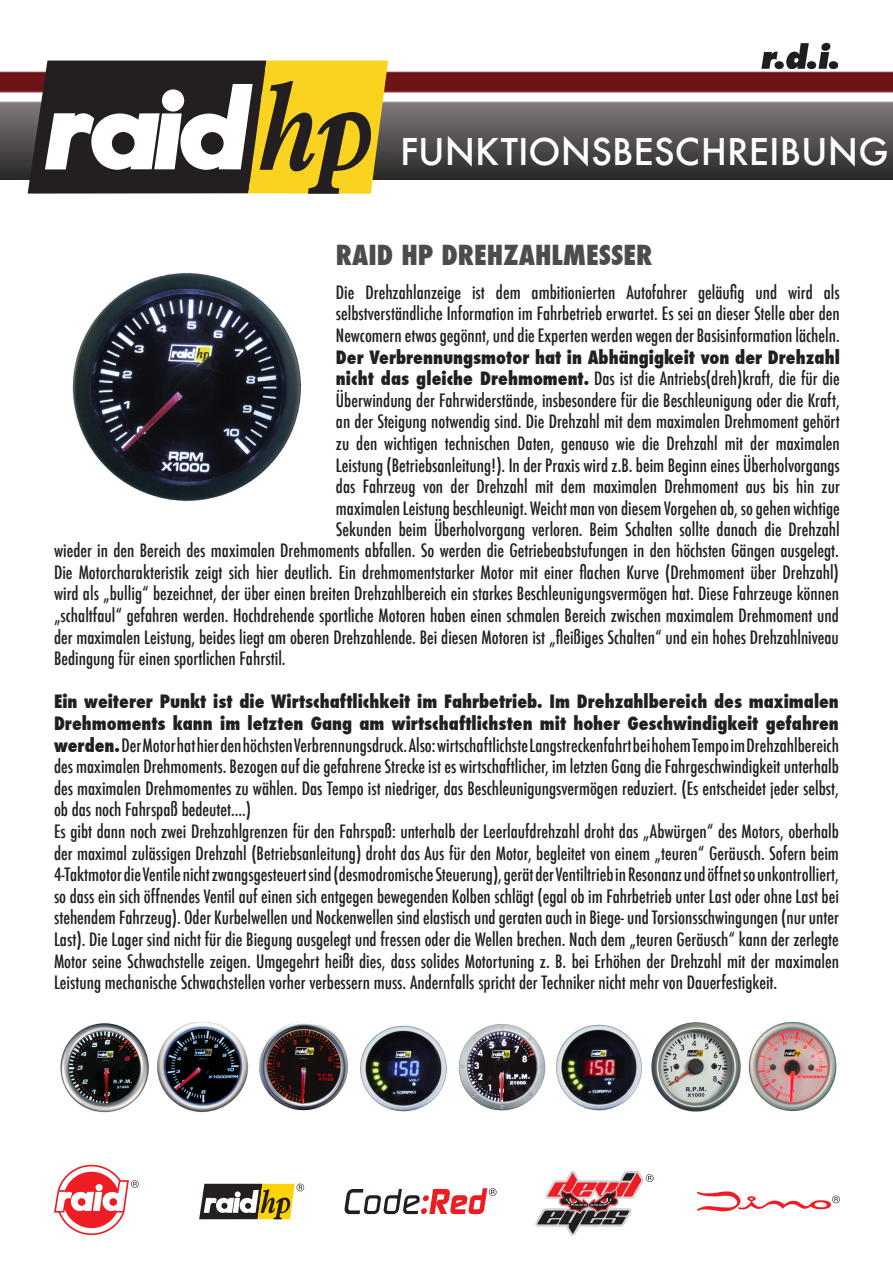
<style>
.page{position:relative;width:893px;height:1263px;background:#fff}
.page>*{position:absolute;margin:0;border:0;box-sizing:border-box;transform-origin:0 0}
.t1{font:500 36px "Futura";color:#fff}
.t2{font:800 condensed 27px "Futura";color:#4b4c4d}
.t3{font:500 condensed 18px/21.6px "Futura";color:#231f20;text-align:justify}
.s1{font-weight:800}
</style>
<div class="page">
<img style="left:0;top:72px;width:893px;height:108px">
<img style="left:761px;top:43px;width:76px;height:26px">
<img style="left:697px;top:1191px;width:135px;height:21px">
<svg style="left:54px;top:1165px;width:85px;height:70px"></svg>
<svg style="left:199px;top:1183px;width:105px;height:36px"></svg>
<svg style="left:344px;top:1188px;width:153px;height:26px"></svg>
<svg style="left:832px;top:1195px;width:8px;height:8px"></svg>
<svg style="left:535px;top:1171px;width:118px;height:65px"></svg>
<svg style="left:28px;top:61px;width:360px;height:133px"></svg>
<img style="left:72px;top:273px;width:230px;height:229px">
<img style="left:60px;top:1023px;width:89px;height:90px">
<img style="left:157px;top:1022px;width:92px;height:91px">
<img style="left:458px;top:1024px;width:87px;height:86px">
<img style="left:360px;top:1025px;width:87px;height:87px">
<img style="left:556px;top:1024px;width:86px;height:87px">
<img style="left:259px;top:1022px;width:89px;height:88px">
<img style="left:651px;top:1022px;width:90px;height:90px">
<img style="left:748px;top:1022px;width:89px;height:90px">
<p class="t1" style="left:400px;top:127px;width:490px">FUNKTIONSBESCHREIBUNG</p>
<p class="t2" style="left:336px;top:236px;width:318px">RAID HP DREHZAHLMESSER</p>
<p class="t3" style="left:336px;top:281px;width:505px">Die Drehzahlanzeige ist dem ambitionierten Autofahrer geläufig und wird als selbstverständliche Information im Fahrbetrieb erwartet. Es sei an dieser Stelle aber den Newcomern etwas gegönnt, und die Experten werden wegen der Basisinformation lächeln.</p>
<p class="t3" style="left:336px;top:346px;width:505px"><span class="s1">Der Verbrennungsmotor hat in Abhängigkeit von der Drehzahl nicht das gleiche Drehmoment.</span> Das ist die Antriebs(dreh)kraft, die für die Überwindung der Fahrwiderstände, insbesondere für die Beschleunigung oder die Kraft, an der Steigung notwendig sind. Die Drehzahl mit dem maximalen Drehmoment gehört zu den wichtigen technischen Daten, genauso wie die Drehzahl mit der maximalen Leistung (Betriebsanleitung!). In der Praxis wird z.B. beim Beginn eines Überholvorgangs das Fahrzeug von der Drehzahl mit dem maximalen Drehmoment aus bis hin zur maximalen Leistung beschleunigt. Weicht man von diesem Vorgehen ab, so gehen wichtige Sekunden beim Überholvorgang verloren. Beim Schalten sollte danach die Drehzahl</p>
<p class="t3" style="left:54px;top:540px;width:786px">wieder in den Bereich des maximalen Drehmoments abfallen. So werden die Getriebeabstufungen in den höchsten Gängen ausgelegt.<br>Die Motorcharakteristik zeigt sich hier deutlich. Ein drehmomentstarker Motor mit einer flachen Kurve (Drehmoment über Drehzahl) wird als „bullig“ bezeichnet, der über einen breiten Drehzahlbereich ein starkes Beschleunigungsvermögen hat. Diese Fahrzeuge können „schaltfaul“ gefahren werden. Hochdrehende sportliche Motoren haben einen schmalen Bereich zwischen maximalem Drehmoment und der maximalen Leistung, beides liegt am oberen Drehzahlende. Bei diesen Motoren ist „fleißiges Schalten“ und ein hohes Drehzahlniveau Bedingung für einen sportlichen Fahrstil.</p>
<p class="t3" style="left:54px;top:691px;width:786px"><span class="s1">Ein weiterer Punkt ist die Wirtschaftlichkeit im Fahrbetrieb. Im Drehzahlbereich des maximalen Drehmoments kann im letzten Gang am wirtschaftlichsten mit hoher Geschwindigkeit gefahren werden.</span> Der Motor hat hier den höchsten Verbrennungsdruck. Also: wirtschaftlichste Langstreckenfahrt bei hohem Tempo im Drehzahlbereich des maximalen Drehmoments. Bezogen auf die gefahrene Strecke ist es wirtschaftlicher, im letzten Gang die Fahrgeschwindigkeit unterhalb des maximalen Drehmomentes zu wählen. Das Tempo ist niedriger, das Beschleunigungsvermögen reduziert. (Es entscheidet jeder selbst, ob das noch Fahrspaß bedeutet....)</p>
<p class="t3" style="left:54px;top:821px;width:786px">Es gibt dann noch zwei Drehzahlgrenzen für den Fahrspaß: unterhalb der Leerlaufdrehzahl droht das „Abwürgen“ des Motors, oberhalb der maximal zulässigen Drehzahl (Betriebsanleitung) droht das Aus für den Motor, begleitet von einem „teuren“ Geräusch. Sofern beim 4-Taktmotor die Ventile nicht zwangsgesteuert sind (desmodromische Steuerung), gerät der Ventiltrieb in Resonanz und öffnet so unkontrolliert, so dass ein sich öffnendes Ventil auf einen sich entgegen bewegenden Kolben schlägt (egal ob im Fahrbetrieb unter Last oder ohne Last bei stehendem Fahrzeug). Oder Kurbelwellen und Nockenwellen sind elastisch und geraten auch in Biege- und Torsionsschwingungen (nur unter Last). Die Lager sind nicht für die Biegung ausgelegt und fressen oder die Wellen brechen. Nach dem „teuren Geräusch“ kann der zerlegte Motor seine Schwachstelle zeigen. Umgegehrt heißt dies, dass solides Motortuning z. B. bei Erhöhen der Drehzahl mit der maximalen Leistung mechanische Schwachstellen vorher verbessern muss. Andernfalls spricht der Techniker nicht mehr von Dauerfestigkeit.</p>
</div>
